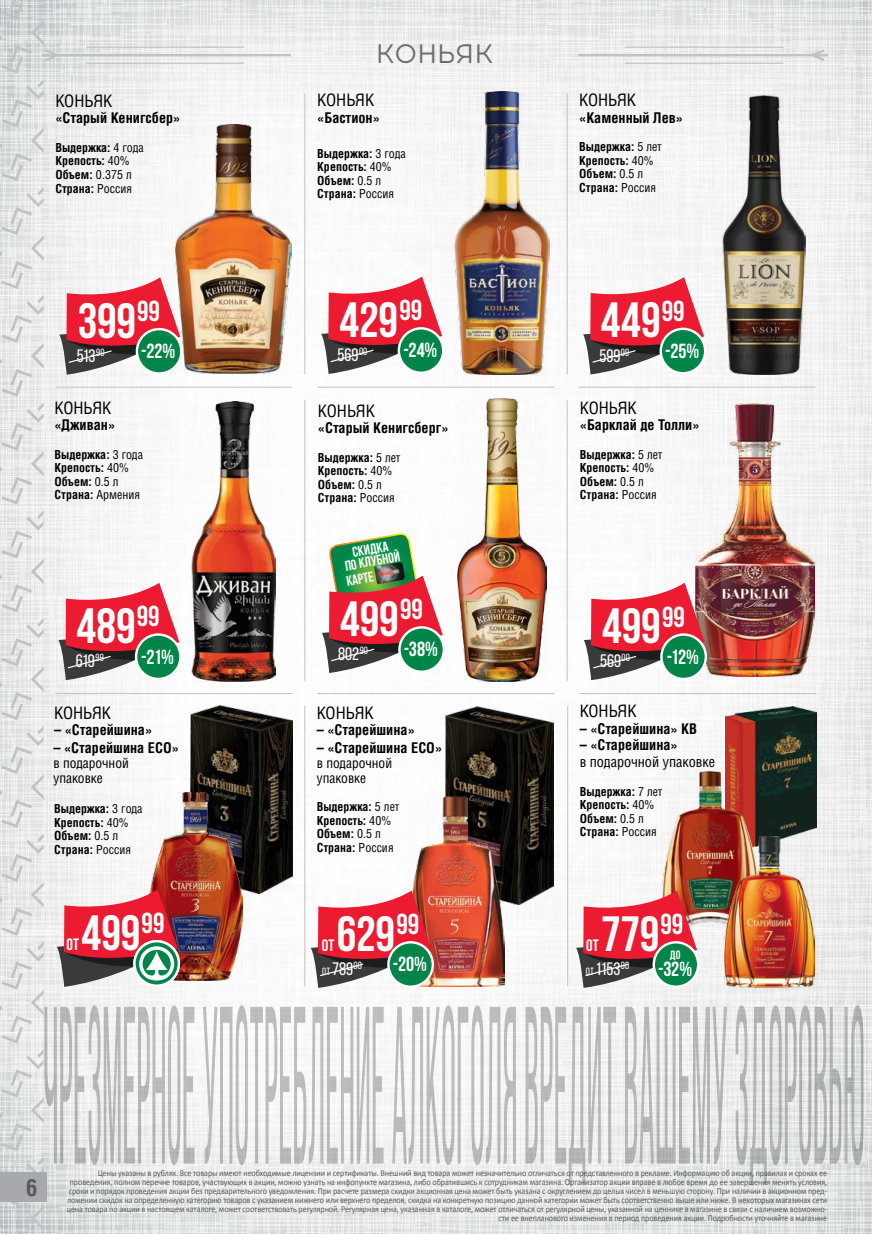
<style>
.page{position:relative;width:872px;height:1234px;background:#fff}
.page>*{position:absolute;margin:0;border:0;box-sizing:border-box;transform-origin:0 0}
.t1{font:700 49.5px "Bebas Neue";letter-spacing:-.005em;color:#fff}
.t2{font:26.7px "Acrom";letter-spacing:.01em;color:#6b6c6f}
.t3{font:700 22.5px "AG Letterica Condensed C";color:#58595b}
.t4{font:700 20.4px "Bebas Neue";letter-spacing:-.005em;color:#fff}
.t5{font:18px "Bebas Neue";color:#fff}
.t6{font:16.5px "AG Letterica Condensed C";color:#000}
.t7{font:700 16.5px "Bebas Neue";color:#fff}
.t8{font:700 14.25px "AG Letterica Condensed C";color:#000}
.t9{font:700 14.25px/12.3px "Bebas Neue";color:#fff;text-align:center}
.t10{font:14.25px "AG Letterica Condensed C";color:#000}
.t11{font:13.5px/15px "AG Letterica Condensed C";color:#000}
.t12{font:700 12px/13.5px "AG Letterica Condensed C";color:#000}
.t13{font:700 12px "Bebas Neue";color:#fff}
.t14{font:10.5px "Bebas Neue";letter-spacing:.02em;color:#fff}
.t15{font:9px/9px "Calibri";letter-spacing:-.01em;color:#58595b;text-align:right;scale:.9 1}
.s1{font-weight:400}
.s2{font-size:18px}
</style>
<div class="page">
<img style="left:0;top:0;width:872px;height:1233px">
<svg style="left:0;top:79px;width:44px;height:102px;background:#dbdede"></svg>
<svg style="left:0;top:187px;width:44px;height:317px"></svg>
<svg style="left:0;top:510px;width:44px;height:102px"></svg>
<svg style="left:0;top:618px;width:44px;height:209px"></svg>
<svg style="left:0;top:833px;width:44px;height:102px"></svg>
<svg style="left:0;top:941px;width:44px;height:209px"></svg>
<svg style="left:0;top:1156px;width:44px;height:77px;background:#cdd1d2"></svg>
<hr style="left:304px;top:94px;width:1px;height:280px;background:#c0c2c4">
<hr style="left:567px;top:94px;width:1px;height:280px;background:#c0c2c4">
<hr style="left:55px;top:693px;width:237px;height:1px;background:#c0c2c4">
<hr style="left:304px;top:400px;width:1px;height:280px;background:#c0c2c4">
<hr style="left:567px;top:400px;width:1px;height:280px;background:#c0c2c4">
<hr style="left:317px;top:693px;width:237px;height:1px;background:#c0c2c4">
<hr style="left:579px;top:693px;width:237px;height:1px;background:#c0c2c4">
<hr style="left:55px;top:387px;width:237px;height:1px;background:#c0c2c4">
<hr style="left:317px;top:387px;width:237px;height:1px;background:#c0c2c4">
<hr style="left:578px;top:387px;width:237px;height:1px;background:#c0c2c4">
<div style="left:0;top:1171px;width:47px;height:30px;background:#a7a9ac"></div>
<svg style="left:44px;top:1005px;width:819px;height:179px"></svg>
<img style="left:175px;top:125px;width:116px;height:249px">
<img style="left:696px;top:403px;width:119px;height:273px">
<img style="left:454px;top:91px;width:96px;height:283px">
<img style="left:722px;top:95px;width:83px;height:279px">
<img style="left:191px;top:401px;width:84px;height:280px">
<img style="left:457px;top:398px;width:89px;height:283px">
<hr style="left:625px;top:47px;width:158px;height:1px;background:#c0c2c4">
<hr style="left:625px;top:63px;width:158px;height:1px;background:#c0c2c4">
<svg style="left:578px;top:49px;width:250px;height:12px"></svg>
<svg style="left:0;top:0;width:291px;height:73px"></svg>
<svg style="left:59px;top:277px;width:121px;height:97px"></svg>
<svg style="left:321px;top:276px;width:121px;height:98px"></svg>
<svg style="left:583px;top:277px;width:121px;height:97px"></svg>
<div style="left:135px;top:633px;width:47px;height:47px;border:2px solid #fff;border-radius:50%"></div>
<svg style="left:58px;top:582px;width:121px;height:98px"></svg>
<div style="left:660px;top:633px;width:47px;height:47px;border:2px solid #fff;border-radius:50%"></div>
<svg style="left:584px;top:582px;width:120px;height:98px"></svg>
<svg style="left:322px;top:532px;width:121px;height:140px"></svg>
<img style="left:445px;top:706px;width:109px;height:197px">
<hr style="left:304px;top:705px;width:1px;height:280px;background:#c0c2c4">
<hr style="left:567px;top:705px;width:1px;height:280px;background:#c0c2c4">
<img style="left:406px;top:795px;width:98px;height:191px">
<img style="left:190px;top:705px;width:103px;height:188px">
<img style="left:148px;top:791px;width:94px;height:188px">
<img style="left:726px;top:706px;width:90px;height:143px">
<img style="left:662px;top:771px;width:96px;height:161px">
<svg style="left:576px;top:890px;width:121px;height:97px"></svg>
<svg style="left:311px;top:890px;width:121px;height:97px"></svg>
<img style="left:724px;top:836px;width:90px;height:151px">
<svg style="left:57px;top:889px;width:121px;height:97px"></svg>
<h2 class="t2" style="left:376px;top:36px;width:119px">Коньяк</h2>
<h3 class="t6" style="left:55px;top:91px;width:58px">Коньяк</h3>
<h3 class="t8" style="left:55px;top:109px;width:126px">«Старый Кенигсбер»</h3>
<h3 class="t6" style="left:317px;top:90px;width:58px">Коньяк</h3>
<h3 class="t8" style="left:317px;top:109px;width:64px">«Бастион»</h3>
<h3 class="t6" style="left:579px;top:90px;width:58px">Коньяк</h3>
<h3 class="t8" style="left:579px;top:109px;width:105px">«Каменный Лев»</h3>
<h3 class="t12" style="left:55px;top:141px;width:90px">Выдержка: <span class="s1">4 года<br></span>Крепость: <span class="s1">40%<br></span>Объем: <span class="s1">0.375 л<br></span>Страна: <span class="s1">Россия</span></h3>
<h3 class="t12" style="left:317px;top:146px;width:90px">Выдержка: <span class="s1">3 года<br></span>Крепость: <span class="s1">40%<br></span>Объем: <span class="s1">0.5 л<br></span>Страна: <span class="s1">Россия</span></h3>
<h3 class="t12" style="left:579px;top:140px;width:84px">Выдержка: <span class="s1">5 лет<br></span>Крепость: <span class="s1">40%<br></span>Объем: <span class="s1">0.5 л<br></span>Страна: <span class="s1">Россия</span></h3>
<h1 class="t1" style="left:78px;top:293px;width:84px">399<sup>99</sup></h1>
<h3 class="t5" style="left:77px;top:346px;width:29px">513<sup>90</sup></h3>
<h3 class="t4" style="left:141px;top:340px;width:36px">-22%</h3>
<h1 class="t1" style="left:339px;top:292px;width:84px">429<sup>99</sup></h1>
<h3 class="t5" style="left:337px;top:345px;width:31px">569<sup>00</sup></h3>
<h3 class="t4" style="left:403px;top:339px;width:35px">-24%</h3>
<h1 class="t1" style="left:601px;top:293px;width:85px">449<sup>99</sup></h1>
<h3 class="t5" style="left:599px;top:345px;width:31px">599<sup>00</sup></h3>
<h3 class="t4" style="left:665px;top:339px;width:36px">-25%</h3>
<h3 class="t6" style="left:55px;top:397px;width:58px">Коньяк</h3>
<h3 class="t8" style="left:55px;top:416px;width:62px">«Дживан»</h3>
<h3 class="t6" style="left:318px;top:401px;width:58px">Коньяк</h3>
<h3 class="t8" style="left:318px;top:419px;width:132px">«Старый Кенигсберг»</h3>
<h3 class="t6" style="left:580px;top:397px;width:58px">Коньяк</h3>
<h3 class="t8" style="left:580px;top:416px;width:121px">«Барклай де Толли»</h3>
<h3 class="t12" style="left:55px;top:447px;width:90px">Выдержка: <span class="s1">3 года<br></span>Крепость: <span class="s1">40%<br></span>Объем: <span class="s1">0.5 л<br></span>Страна: <span class="s1">Армения</span></h3>
<h3 class="t12" style="left:318px;top:450px;width:84px">Выдержка: <span class="s1">5 лет<br></span>Крепость: <span class="s1">40%<br></span>Объем: <span class="s1">0.5 л<br></span>Страна: <span class="s1">Россия</span></h3>
<h3 class="t12" style="left:580px;top:447px;width:84px">Выдержка: <span class="s1">5 лет<br></span>Крепость: <span class="s1">40%<br></span>Объем: <span class="s1">0.5 л<br></span>Страна: <span class="s1">Россия</span></h3>
<h3 class="t9" style="left:342px;top:547px;width:57px;rotate:-10deg">скидка<br>по клубной</h3>
<h3 class="t9" style="left:345px;top:574px;width:29px;rotate:-10deg">карте</h3>
<h1 class="t1" style="left:77px;top:598px;width:85px">489<sup>99</sup></h1>
<h3 class="t5" style="left:76px;top:651px;width:30px">619<sup>99</sup></h3>
<h3 class="t4" style="left:141px;top:645px;width:34px">-21%</h3>
<h1 class="t1" style="left:340px;top:591px;width:84px">499<sup>99</sup></h1>
<h3 class="t5" style="left:338px;top:644px;width:31px">802<sup>90</sup></h3>
<h3 class="t4" style="left:404px;top:638px;width:36px">-38%</h3>
<h1 class="t1" style="left:602px;top:598px;width:84px">499<sup>99</sup></h1>
<h3 class="t5" style="left:600px;top:651px;width:31px">569<sup>00</sup></h3>
<h3 class="t4" style="left:667px;top:645px;width:34px">-12%</h3>
<h3 class="t6" style="left:54px;top:703px;width:58px">Коньяк</h3>
<h3 class="t8" style="left:54px;top:721px;width:100px">– «Старейшина»</h3>
<h3 class="t8" style="left:53px;top:738px;width:127px">– «Старейшина ECO»</h3>
<h3 class="t11" style="left:53px;top:755px;width:77px">в подарочной упаковке</h3>
<h3 class="t12" style="left:54px;top:802px;width:90px">Выдержка: <span class="s1">3 года<br></span>Крепость: <span class="s1">40%<br></span>Объем: <span class="s1">0.5 л<br></span>Страна: <span class="s1">Россия</span></h3>
<h3 class="t6" style="left:317px;top:703px;width:58px">Коньяк</h3>
<h3 class="t8" style="left:317px;top:721px;width:100px">– «Старейшина»</h3>
<h3 class="t8" style="left:317px;top:738px;width:127px">– «Старейшина ECO»</h3>
<h3 class="t11" style="left:317px;top:755px;width:77px">в подарочной упаковке</h3>
<h3 class="t12" style="left:317px;top:799px;width:84px">Выдержка: <span class="s1">5 лет<br></span>Крепость: <span class="s1">40%<br></span>Объем: <span class="s1">0.5 л<br></span>Страна: <span class="s1">Россия</span></h3>
<h3 class="t6" style="left:579px;top:701px;width:58px">Коньяк</h3>
<h3 class="t8" style="left:579px;top:719px;width:119px">– «Старейшина» КВ</h3>
<h3 class="t8" style="left:579px;top:736px;width:100px">– «Старейшина»</h3>
<h3 class="t10" style="left:579px;top:752px;width:137px">в подарочной упаковке</h3>
<h3 class="t12" style="left:580px;top:784px;width:84px">Выдержка: <span class="s1">7 лет<br></span>Крепость: <span class="s1">40%<br></span>Объем: <span class="s1">0.5 л<br></span>Страна: <span class="s1">Россия</span></h3>
<h1 class="t1" style="left:82px;top:905px;width:84px">499<sup>99</sup></h1>
<h3 class="t7" style="left:66px;top:934px;width:14px">от</h3>
<h1 class="t1" style="left:337px;top:906px;width:84px">629<sup>99</sup></h1>
<p class="t14" style="left:322px;top:962px;width:41px">от <span class="s2">789</span>00</p>
<h3 class="t7" style="left:322px;top:935px;width:14px">от</h3>
<h3 class="t4" style="left:393px;top:952px;width:36px">-20%</h3>
<h1 class="t1" style="left:601px;top:906px;width:84px">779<sup>99</sup></h1>
<p class="t14" style="left:585px;top:962px;width:45px">от <span class="s2">1153</span>00</p>
<h3 class="t7" style="left:586px;top:935px;width:14px">от</h3>
<h3 class="t13" style="left:670px;top:947px;width:12px">до</h3>
<h3 class="t4" style="left:658px;top:957px;width:35px">-32%</h3>
<h3 class="t3" style="left:26px;top:1174px;width:13px">6</h3>
<p class="t15" style="left:67px;top:1167px;width:846px">Цены указаны в рублях. Все товары имеют необходимые лицензии и сертификаты. Внешний вид товара может незначительно отличаться от представленного в рекламе. Информацию об акции, правилах и сроках ее проведения, полном перечне товаров, участвующих в акции, можно узнать на инфопункте магазина, либо обратившись к сотрудникам магазина. Организатор акции вправе в любое время до ее завершения менять условия, сроки и порядок проведения акции без предварительного уведомления. При расчете размера скидки акционная цена может быть указана с округлением до целых чисел в меньшую сторону. При наличии в акционном пред&shy;ложении скидок на определенную категорию товаров с указанием нижнего или верхнего пределов, скидка на конкретную позицию данной категории может быть соответственно выше или ниже. В некоторых магазинах сети цена товара по акции в настоящем каталоге, может соответствовать регулярной. Регулярная цена, указанная в каталоге, может отличаться от регулярной цены, указанной на ценнике в магазине в связи с наличием возможно&shy;сти ее внепланового изменения в период проведения акции. Подробности уточняйте в магазине</p>
</div>
